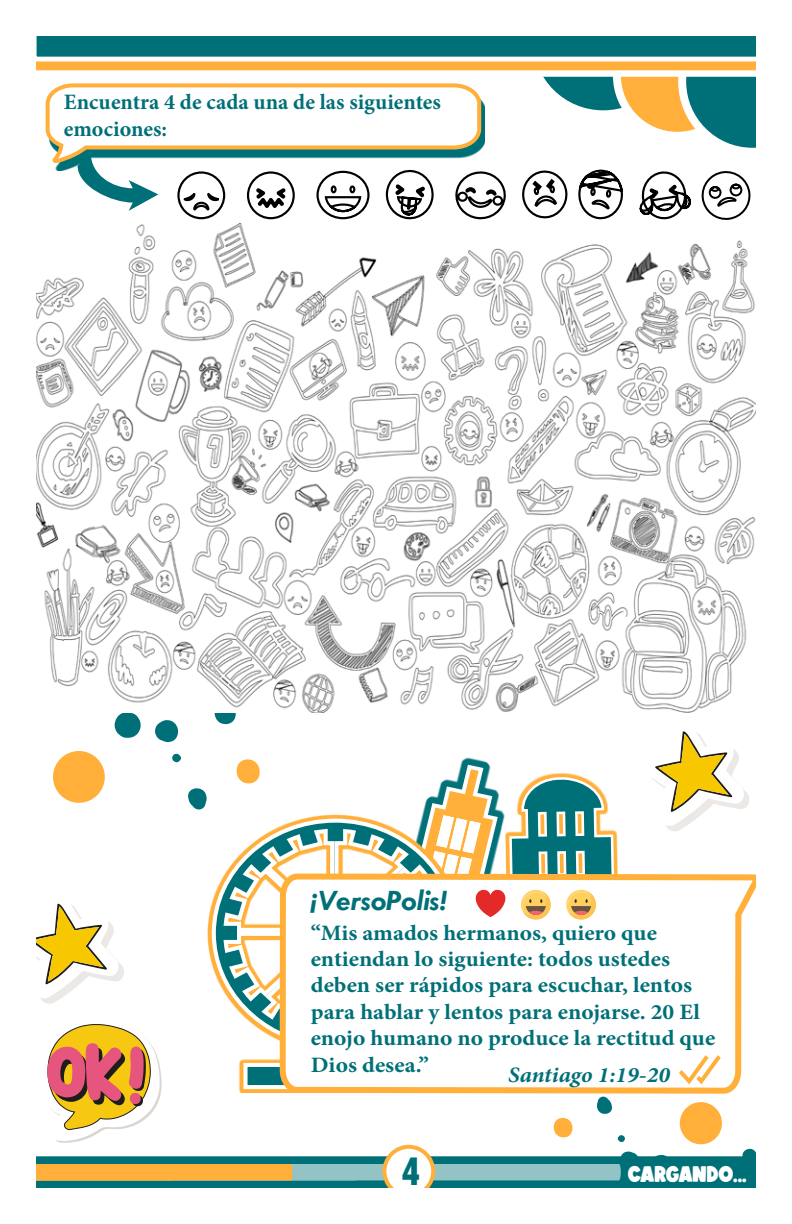
<style>
.page{position:relative;width:792px;height:1224px;background:#fff}
.page>*{position:absolute;margin:0;border:0;box-sizing:border-box;transform-origin:0 0}
.t1{font:800 condensed 42px "Tw Cen";color:#007078}
.t2{font:italic 700 29.8px "Tw Cen";color:#007078;scale:1.07 1}
.t3{font:700 22px/26.4px "Minion Pro";color:#007078;scale:1.07 1}
.t4{font:700 22px/26.4px "Minion Pro";color:#007078}
.t5{font:italic 700 22px "Minion Pro";color:#007078;scale:1.07 1}
.t6{font:20.6px "Bolden Vandemo";color:#fff}
</style>
<div class="page">
<svg style="left:214px;top:713px;width:22px;height:11px"></svg>
<svg style="left:114px;top:713px;width:27px;height:25px"></svg>
<svg style="left:155px;top:720px;width:23px;height:22px"></svg>
<svg style="left:236px;top:759px;width:24px;height:24px"></svg>
<div style="left:53px;top:751px;width:52px;height:52px;background:#ffaf3a;border-radius:50%"></div>
<svg style="left:172px;top:753px;width:9px;height:10px"></svg>
<svg style="left:188px;top:788px;width:19px;height:22px"></svg>
<div style="left:28px;top:11px;width:745px;height:66px;background:#ffaf3a;border:6px solid #fff"></div>
<svg style="left:36px;top:36px;width:485px;height:25px;background:#2c898f"></svg>
<svg style="left:36px;top:1156px;width:241px;height:32px;background:#879259"></svg>
<svg style="left:458px;top:757px;width:33px;height:15px"></svg>
<svg style="left:210px;top:818px;width:93px;height:273px"></svg>
<svg style="left:277px;top:871px;width:479px;height:317px"></svg>
<svg style="left:679px;top:1055px;width:42px;height:29px"></svg>
<div style="left:386px;top:1149px;width:45px;height:45px;background:#fff;border-radius:50%"></div>
<img style="left:36px;top:240px;width:720px;height:473px">
<svg style="left:47px;top:1024px;width:115px;height:119px"></svg>
<svg style="left:652px;top:731px;width:97px;height:100px"></svg>
<svg style="left:36px;top:903px;width:88px;height:101px"></svg>
<svg style="left:44px;top:83px;width:462px;height:176px"></svg>
<svg style="left:521px;top:36px;width:235px;height:184px"></svg>
<svg style="left:303px;top:772px;width:316px;height:182px"></svg>
<div style="left:0;top:0;width:36px;height:1224px;background:#fff"></div>
<div style="left:756px;top:0;width:36px;height:1224px;background:#fff"></div>
<div style="left:0;top:0;width:792px;height:36px;background:#fff"></div>
<p class="t4" style="left:64px;top:89px;width:379px">Encuentra 4 de cada una de las siguientes emociones:</p>
<h2 class="t2" style="left:311px;top:883px;width:128px">¡VersoPolis!</h2>
<p class="t3" style="left:311px;top:919px;width:380px">“Mis amados hermanos, quiero que entiendan lo siguiente: todos ustedes deben ser rápidos para escuchar, lentos para hablar y lentos para enojarse. 20 El enojo humano no produce la rectitud que Dios desea.”</p>
<p class="t5" style="left:508px;top:1059px;width:153px">Santiago 1:19-20</p>
<h1 class="t1" style="left:400px;top:1147px;width:22px">4</h1>
<p class="t6" style="left:628px;top:1160px;width:120px">CARGANDO...</p>
</div>
